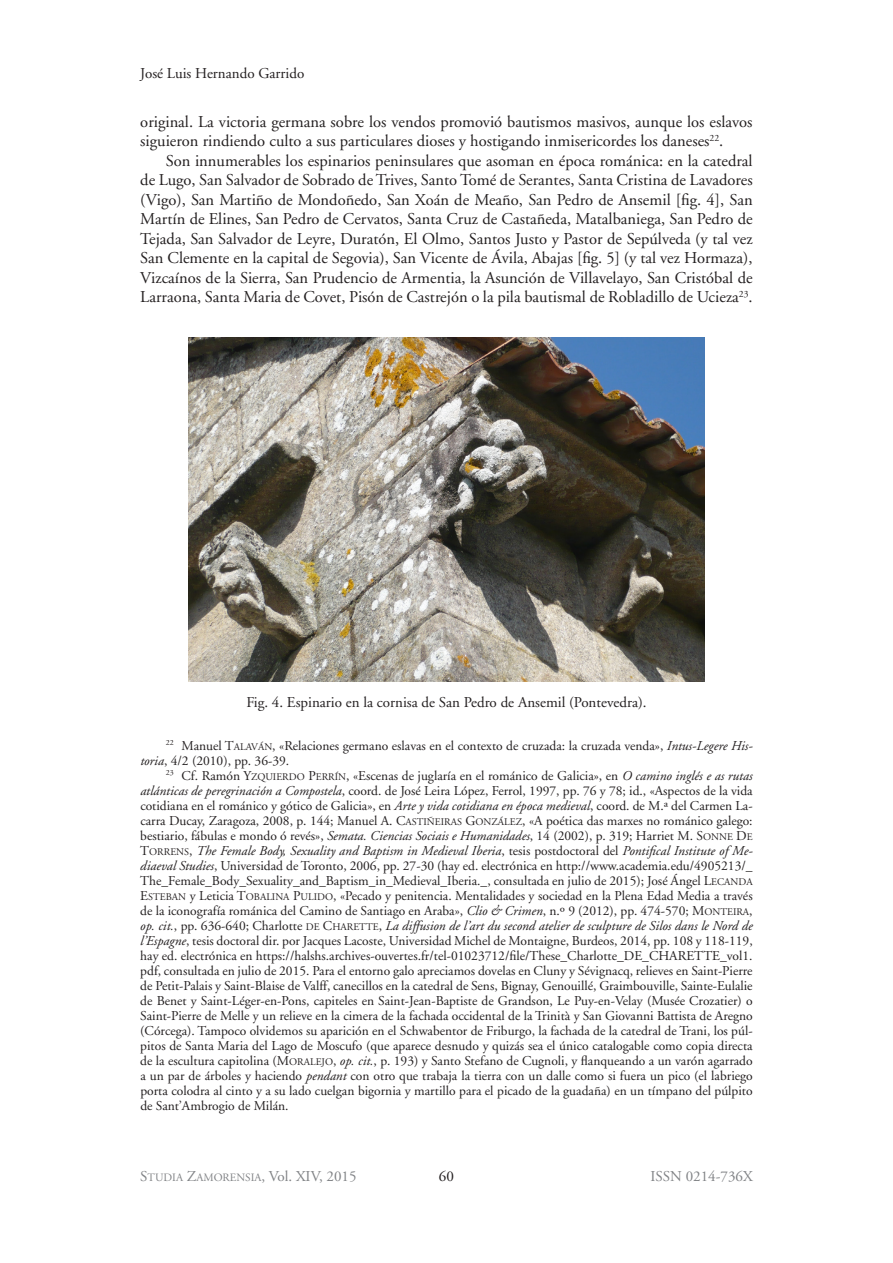
<style>
.page{position:relative;width:893px;height:1263px;background:#fff}
.page>*{position:absolute;margin:0;border:0;box-sizing:border-box;transform-origin:0 0}
.t1{font:16.5px/19.5px "Adobe Garamond";color:#231f20}
.t2{font:15px "Adobe Garamond";color:#231f20}
.t3{font:15px "Adobe Garamond";color:#808285}
.t4{font:13.5px/15px "Adobe Garamond";color:#231f20}
.t5{font:11.25px "Adobe Garamond";color:#808285}
.s1{font-style:inherit}
.s2{font-size:10.2px}
.s3{font-style:italic}
.s4{font-size:15px}
</style>
<div class="page">
<img style="left:189px;top:338px;width:515px;height:343px">
<p class="t2" style="left:140px;top:65px;width:166px">José Luis Hernando Garrido</p>
<p class="t1" style="left:140px;top:112px;width:614px">original. La victoria germana sobre los vendos promovió bautismos masivos, aunque los eslavos siguieron rindiendo culto a sus particulares dioses y hostigando inmisericordes los daneses<sup>22</sup>.</p>
<p class="t1" style="left:140px;top:151px;width:614px;text-align:justify;text-indent:26px">Son innumerables los espinarios peninsulares que asoman en época románica: en la catedral de Lugo, San Salvador de Sobrado de Trives, Santo Tomé de Serantes, Santa Cristina de Lavadores (Vigo), San Martiño de Mondoñedo, San Xoán de Meaño, San Pedro de Ansemil [fig. 4], San Martín de Elines, San Pedro de Cervatos, Santa Cruz de Castañeda, Matalbaniega, San Pedro de Tejada, San Salvador de Leyre, Duratón, El Olmo, Santos Justo y Pastor de Sepúlveda (y tal vez San Clemente en la capital de Segovia), San Vicente de Ávila, Abajas [fig. 5] (y tal vez Hormaza), Vizcaínos de la Sierra, San Prudencio de Armentia, la Asunción de Villavelayo, San Cristóbal de Larraona, Santa Maria de Covet, Pisón de Castrejón o la pila bautismal de Robladillo de Ucieza<sup>23</sup>.</p>
<p class="t2" style="left:246px;top:694px;width:402px">Fig. 4. Espinario en la cornisa de San Pedro de Ansemil (Pontevedra).</p>
<p class="t4" style="left:140px;top:738px;width:614px;text-indent:26px"><sup>22</sup> Manuel <span class="s1">T</span><span class="s2">ALAVÁN</span>, «Relaciones germano eslavas en el contexto de cruzada: la cruzada venda», <span class="s3">Intus-Legere His&shy;toria</span>, 4/2 (2010), pp. 36-39.</p>
<p class="t4" style="left:140px;top:768px;width:614px;text-align:justify;text-indent:26px"><sup>23</sup> Cf. Ramón <span class="s1">Y</span><span class="s2">ZQUIERDO</span> <span class="s1">P</span><span class="s2">ERRÍN</span>, «Escenas de juglaría en el románico de Galicia», en <span class="s3">O camino inglés e as rutas atlánticas de peregrinación a Compostela</span>, coord. de José Leira López, Ferrol, 1997, pp. 76 y 78; id., «Aspectos de la vida cotidiana en el románico y gótico de Galicia», en <span class="s3">Arte y vida cotidiana en época medieval</span>, coord. de M.ª del Carmen La&shy;carra Ducay, Zaragoza, 2008, p. 144; Manuel A. <span class="s1">C</span><span class="s2">ASTIÑEIRAS</span> <span class="s1">G</span><span class="s2">ONZÁLEZ</span>, «A poética das marxes no románico galego: bestiario, fábulas e mondo ó revés», <span class="s3">Semata. Ciencias Sociais e Humanidades</span>, 14 (2002), p. 319; Harriet M. <span class="s1">S</span><span class="s2">ONNE</span> <span class="s1">D</span><span class="s2">E </span><span class="s1">T</span><span class="s2">ORRENS</span>, <span class="s3">The Female Body, Sexuality and Baptism in Medieval Iberia</span>, tesis postdoctoral del <span class="s3">Pontifical Institute of Me&shy;diaeval Studies</span>, Universidad de Toronto, 2006, pp. 27-30 (hay ed. electrónica en http://www.academia.edu/4905213/_ The_Female_Body_Sexuality_and_Baptism_in_Medieval_Iberia._, consultada en julio de 2015); José Ángel <span class="s1">L</span><span class="s2">ECANDA </span><span class="s1">E</span><span class="s2">STEBAN</span> y Leticia <span class="s1">T</span><span class="s2">OBALINA</span> <span class="s1">P</span><span class="s2">ULIDO</span>, «Pecado y penitencia. Mentalidades y sociedad en la Plena Edad Media a través de la iconografía románica del Camino de Santiago en Araba», <span class="s3">Clio &amp; Crimen</span>, n.º 9 (2012), pp. 474-570; <span class="s1">M</span><span class="s2">ONTEIRA</span>, <span class="s3">op. cit.</span>, pp. 636-640; Charlotte <span class="s2">DE</span> <span class="s1">C</span><span class="s2">HARETTE</span>, <span class="s3">La diffusion de l’art du second atelier de sculpture de Silos dans le Nord de l’Espagne</span>, tesis doctoral dir. por Jacques Lacoste, Universidad Michel de Montaigne, Burdeos, 2014, pp. 108 y 118-119, hay ed. electrónica en https://halshs.archives-ouvertes.fr/tel-01023712/file/These_Charlotte_DE_CHARETTE_vol1. pdf, consultada en julio de 2015. Para el entorno galo apreciamos dovelas en Cluny y Sévignacq, relieves en Saint-Pierre de Petit-Palais y Saint-Blaise de Valff, canecillos en la catedral de Sens, Bignay, Genouillé, Graimbouville, Sainte-Eulalie de Benet y Saint-Léger-en-Pons, capiteles en Saint-Jean-Baptiste de Grandson, Le Puy-en-Velay (Musée Crozatier) o Saint-Pierre de Melle y un relieve en la cimera de la fachada occidental de la Trinità y San Giovanni Battista de Aregno (Córcega). Tampoco olvidemos su aparición en el Schwabentor de Friburgo, la fachada de la catedral de Trani, los púl&shy;pitos de Santa Maria del Lago de Moscufo (que aparece desnudo y quizás sea el único catalogable como copia directa de la escultura capitolina (<span class="s1">M</span><span class="s2">ORALEJO</span>, <span class="s3">op. cit.</span>, p. 193) y Santo Stefano de Cugnoli, y flanqueando a un varón agarrado a un par de árboles y haciendo <span class="s3">pendant</span> con otro que trabaja la tierra con un dalle como si fuera un pico (el labriego porta colodra al cinto y a su lado cuelgan bigornia y martillo para el picado de la guadaña) en un tímpano del púlpito de Sant’Ambrogio de Milán.</p>
<p class="t5" style="left:140px;top:1171px;width:218px"><span class="s4">S</span>TUDIA <span class="s4">Z</span>AMORENSIA<span class="s4">, Vol. XIV, 2015</span></p>
<p class="t2" style="left:439px;top:1168px;width:16px">60</p>
<p class="t3" style="left:650px;top:1168px;width:104px">ISSN 0214-736X</p>
</div>
